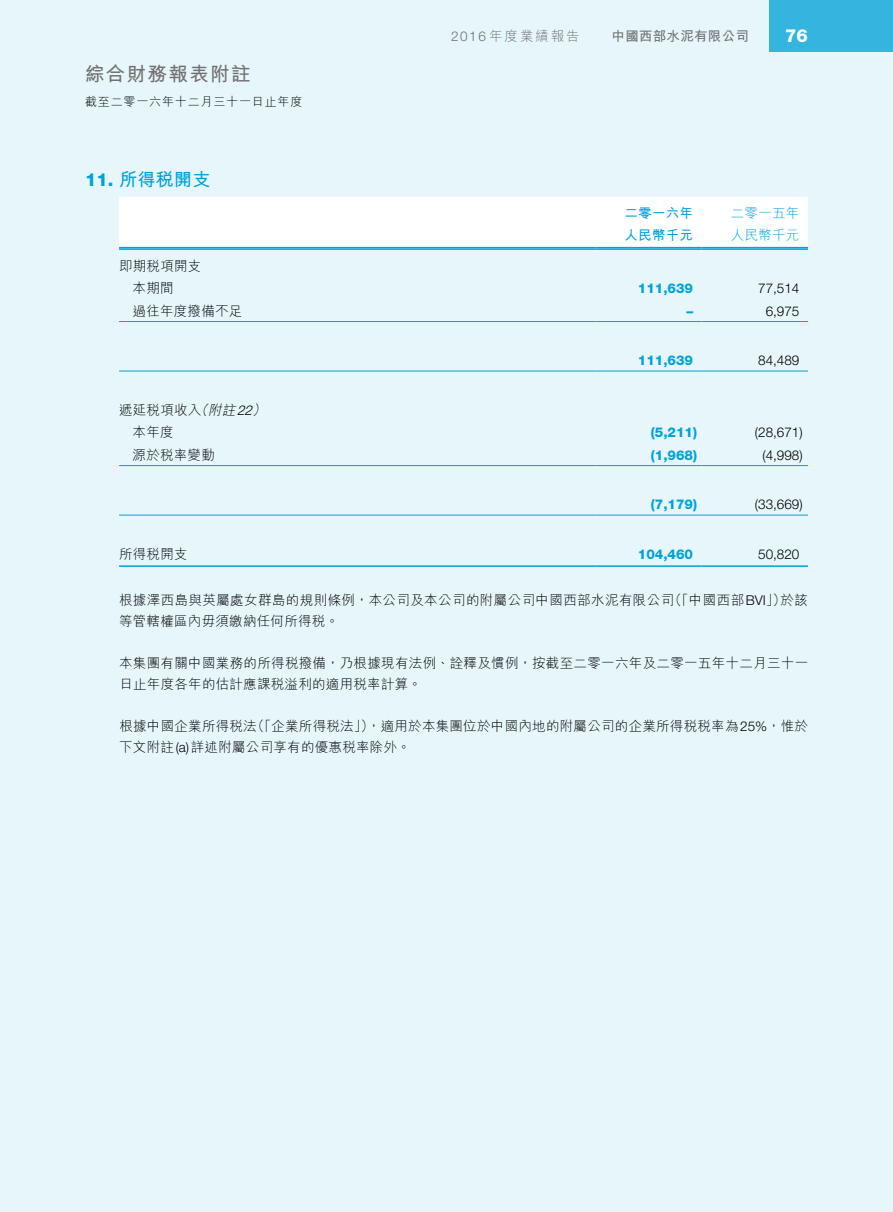
<style>
.page{position:relative;width:893px;height:1212px;background:#e6f6fb}
.page>*{position:absolute;margin:0;border:0;box-sizing:border-box;transform-origin:0 0}
.t1{font:700 19.5px "M Hei HK";letter-spacing:.07em;color:#727171}
.t2{font:700 18px "M Hei HK";letter-spacing:.02em;color:#00a2d9}
.t3{font:800 18px "Helvetica Neue LT Std";color:#fff}
.t4{font:300 13.5px/21px "M Hei HK";letter-spacing:.02em;color:#000}
.t5{font:300 13.5px "Helvetica Neue LT Std";color:#000}
.t6{font:800 13.5px "Helvetica Neue LT Std";color:#00a2d9}
.t7{font:700 13.5px "M Hei HK";letter-spacing:.02em;color:#727171}
.t8{font:300 13.5px "M Hei HK";letter-spacing:.14em;color:#727171}
.t9{font:300 13.5px "M Hei HK";letter-spacing:.02em;color:#00a2d9}
.t10{font:700 13.5px "M Hei HK";letter-spacing:.02em;color:#00a2d9}
.t11{font:italic 300 13.5px "M Hei HK";color:#000}
.t12{font:300 12px "M Hei HK";letter-spacing:.07em;color:#000}
.s1{font-family:"Helvetica Neue LT Std";font-weight:800}
.s2{font-family:"Helvetica Neue LT Std"}
</style>
<div class="page">
<div style="left:770px;top:0;width:123px;height:51px;background:#33b5e0"></div>
<svg style="left:119px;top:197px;width:689px;height:368px;background:#e8f6fb"></svg>
<hr style="left:119px;top:248px;width:476px;height:2px;background:#00a2d9">
<hr style="left:595px;top:248px;width:107px;height:2px;background:#00a2d9">
<hr style="left:702px;top:248px;width:106px;height:2px;background:#00a2d9">
<hr style="left:119px;top:247px;width:476px;height:1px;background:#00a2d9">
<hr style="left:595px;top:247px;width:107px;height:1px;background:#00a2d9">
<hr style="left:702px;top:247px;width:106px;height:1px;background:#00a2d9">
<hr style="left:119px;top:321px;width:476px;height:1px;background:#00a2d9">
<hr style="left:595px;top:321px;width:107px;height:1px;background:#00a2d9">
<hr style="left:702px;top:321px;width:106px;height:1px;background:#00a2d9">
<hr style="left:119px;top:371px;width:476px;height:1px;background:#00a2d9">
<hr style="left:595px;top:371px;width:107px;height:1px;background:#00a2d9">
<hr style="left:702px;top:371px;width:106px;height:1px;background:#00a2d9">
<hr style="left:119px;top:465px;width:476px;height:1px;background:#00a2d9">
<hr style="left:595px;top:465px;width:107px;height:1px;background:#00a2d9">
<hr style="left:702px;top:465px;width:106px;height:1px;background:#00a2d9">
<hr style="left:119px;top:515px;width:476px;height:1px;background:#00a2d9">
<hr style="left:595px;top:515px;width:107px;height:1px;background:#00a2d9">
<hr style="left:702px;top:515px;width:106px;height:1px;background:#00a2d9">
<hr style="left:119px;top:565px;width:476px;height:2px;background:#00a2d9">
<hr style="left:595px;top:565px;width:107px;height:2px;background:#00a2d9">
<hr style="left:702px;top:565px;width:106px;height:2px;background:#00a2d9">
<h1 class="t1" style="left:85px;top:60px;width:167px">綜合財務報表附註</h1>
<p class="t12" style="left:85px;top:96px;width:219px">截至二零一六年十二月三十一日止年度</p>
<h2 class="t2" style="left:85px;top:166px;width:127px"><span class="s1">11.</span> 所得稅開支</h2>
<p class="t4" style="left:119px;top:255px;width:84px">即期稅項開支</p>
<p class="t4" style="left:133px;top:277px;width:43px">本期間</p>
<p class="t4" style="left:133px;top:300px;width:111px">過往年度撥備不足</p>
<p class="t11" style="left:195px;top:403px;width:18px">（</p>
<p class="t11" style="left:252px;top:403px;width:18px">(</p>
<p class="t11" style="left:208px;top:403px;width:49px">附註<span class="s2">22</span></p>
<p class="t4" style="left:119px;top:399px;width:84px">遞延稅項收入</p>
<p class="t4" style="left:133px;top:421px;width:43px">本年度</p>
<p class="t4" style="left:133px;top:444px;width:84px">源於稅率變動</p>
<p class="t4" style="left:119px;top:543px;width:70px">所得稅開支</p>
<p class="t8" style="left:451px;top:29px;width:130px"><span class="s2">2016</span>年度業績報告</p>
<p class="t7" style="left:612px;top:26px;width:139px">中國西部水泥有限公司</p>
<h2 class="t3" style="left:785px;top:24px;width:24px">76</h2>
<p class="t10" style="left:624px;top:203px;width:70px">二零一六年</p>
<p class="t9" style="left:731px;top:206px;width:70px">二零一五年</p>
<p class="t10" style="left:624px;top:225px;width:70px">人民幣千元</p>
<p class="t9" style="left:731px;top:228px;width:70px">人民幣千元</p>
<p class="t6" style="left:638px;top:280px;width:57px">111,639</p>
<p class="t5" style="left:758px;top:280px;width:43px">77,514</p>
<p class="t6" style="left:686px;top:303px;width:8px">–</p>
<p class="t5" style="left:766px;top:303px;width:35px">6,975</p>
<p class="t6" style="left:638px;top:352px;width:57px">111,639</p>
<p class="t5" style="left:758px;top:352px;width:43px">84,489</p>
<p class="t6" style="left:651px;top:424px;width:48px">)5,211(</p>
<p class="t5" style="left:755px;top:424px;width:49px">)28,671(</p>
<p class="t6" style="left:651px;top:447px;width:48px">)1,968(</p>
<p class="t5" style="left:762px;top:447px;width:42px">)4,998(</p>
<p class="t6" style="left:651px;top:496px;width:48px">)7,179(</p>
<p class="t5" style="left:755px;top:496px;width:49px">)33,669(</p>
<p class="t6" style="left:638px;top:546px;width:57px">104,460</p>
<p class="t5" style="left:758px;top:546px;width:43px">50,820</p>
<p class="t4" style="left:669px;top:590px;width:119px">（「中國西部<span class="s2">BVI</span>」）</p>
<p class="t4" style="left:119px;top:590px;width:557px">根據澤西島與英屬處女群島的規則條例，本公司及本公司的附屬公司中國西部水泥有限公司等管轄權區內毋須繳納任何所得稅。</p>
<p class="t4" style="left:119px;top:653px;width:691px">本集團有關中國業務的所得稅撥備，乃根據現有法例、詮釋及慣例，按截至二零一六年及二零一五年十二月三十一日止年度各年的估計應課稅溢利的適用稅率計算。</p>
<p class="t4" style="left:367px;top:716px;width:442px">，適用於本集團位於中國內地的附屬公司的企業所得稅稅率為<span class="s2">25%</span>，惟於</p>
<p class="t4" style="left:781px;top:590px;width:29px">於該</p>
<p class="t4" style="left:251px;top:716px;width:124px">（「企業所得稅法」）</p>
<p class="t4" style="left:119px;top:716px;width:293px">根據中國企業所得稅法<br>下文附註 <span class="s2">)a(</span> 詳述附屬公司享有的優惠稅率除外。</p>
</div>
